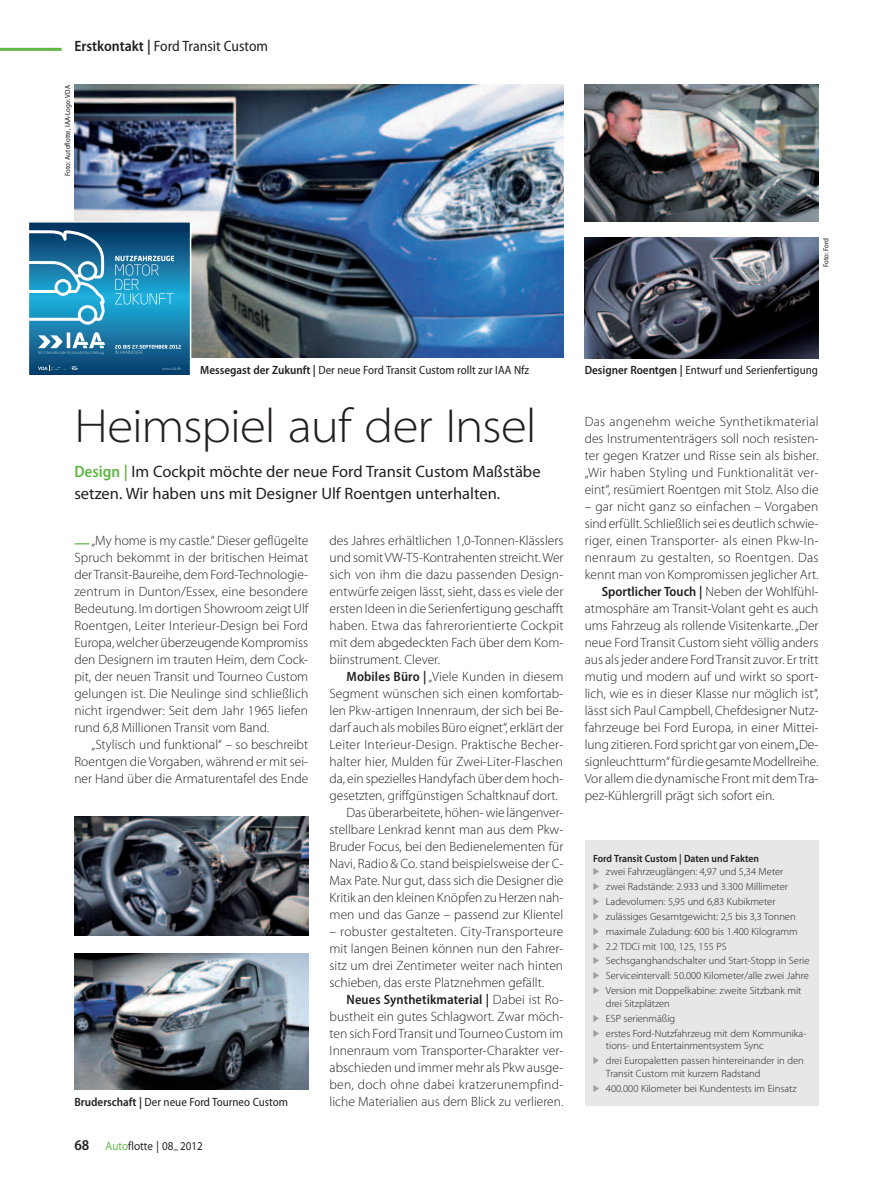
<style>
.page{position:relative;width:893px;height:1187px;background:#fff}
.page>*{position:absolute;margin:0;border:0;box-sizing:border-box;transform-origin:0 0}
.t1{font:300 semi-expanded 48px "Myriad Pro";letter-spacing:-.02em;color:#231f20}
.t2{font:16.5px/22.5px "Myriad Pro";color:#231f20}
.t3{font:semi-condensed 15px "Myriad Pro";color:#231f20}
.t4{font:300 13.5px/17px "Myriad Pro";color:#231f20;text-align:justify}
.t5{font:600 semi-condensed 13.5px "Myriad Pro";color:#231f20}
.t6{font:300 13.5px "Myriad Pro";letter-spacing:.025em;color:#231f20}
.t7{font:semi-condensed 12px "Myriad Pro";color:#231f20}
.t8{font:semi-expanded 12px "Myriad Pro";color:#231f20;scale:.85 1}
.t9{font:300 10.5px/14.9px "Myriad Pro";color:#231f20}
.t10{font:600 semi-condensed 10.5px "Myriad Pro";color:#231f20}
.t11{font:semi-condensed 7.5px "Myriad Pro";color:#231f20}
.s1{font-weight:600}
.s2{font-weight:600;font-stretch:semi-condensed;color:#60b745}
.s3{font-weight:600;font-size:15.75px;color:#60b745}
.s4{font-weight:600;font-stretch:semi-condensed}
.s5{font-weight:600;font-stretch:semi-condensed;font-size:15px}
.s6{color:#60b745}
.s7{font-weight:300;font-stretch:normal}
</style>
<div class="page">
<hr style="left:0;top:48px;width:62px;height:3px;background:#60b745">
<img style="left:74px;top:85px;width:489px;height:272px">
<img style="left:585px;top:85px;width:234px;height:136px">
<img style="left:74px;top:953px;width:234px;height:136px">
<img style="left:585px;top:238px;width:234px;height:120px">
<img style="left:74px;top:816px;width:234px;height:119px">
<svg style="left:31px;top:224px;width:157px;height:149px;background:#126693"></svg>
<svg style="left:162px;top:367px;width:19px;height:3px"></svg>
<svg style="left:38px;top:332px;width:67px;height:23px"></svg>
<svg style="left:115px;top:345px;width:66px;height:9px"></svg>
<svg style="left:115px;top:256px;width:59px;height:48px;background:#3ca0c7"></svg>
<svg style="left:38px;top:365px;width:40px;height:5px"></svg>
<svg style="left:31px;top:230px;width:74px;height:95px;background:#4497bb"></svg>
<div style="left:28px;top:221px;width:163px;height:155px;border:2px solid #fff"></div>
<div style="left:585px;top:840px;width:234px;height:265px;background:#e6e7e9"></div>
<p class="t3" style="left:74px;top:38px;width:195px"><span class="s1">Erstkontakt |</span> Ford Transit Custom</p>
<p class="t11" style="left:64px;top:176px;width:92px;rotate:-90deg">Foto: Autoflotte, IAA-Logo: VDA</p>
<p class="t11" style="left:822px;top:267px;width:30px;rotate:-90deg">Foto: Ford</p>
<p class="t7" style="left:200px;top:364px;width:330px"><span class="s1">Messegast der Zukunft |</span> Der neue Ford Transit Custom rollt zur IAA Nfz</p>
<h1 class="t1" style="left:74px;top:399px;width:464px">Heimspiel auf der Insel</h1>
<p class="t2" style="left:74px;top:459px;width:468px"><span class="s2">Design |</span> Im Cockpit möchte der neue Ford Transit Custom Maßstäbe setzen. Wir haben uns mit Designer Ulf Roentgen unterhalten.</p>
<p class="t4" style="left:74px;top:532px;width:235px"><span class="s3">—</span> „My home is my castle.“ Dieser geflügelte Spruch bekommt in der britischen Heimat der Transit-Baureihe, dem Ford-Technologie&shy;zentrum in Dunton/Essex, eine besondere Bedeutung. Im dortigen Showroom zeigt Ulf Roentgen, Leiter Interieur-Design bei Ford Europa, welcher überzeugende Kompromiss den Designern im trauten Heim, dem Cock&shy;pit, der neuen Transit und Tourneo Custom gelungen ist. Die Neulinge sind schließlich nicht irgendwer: Seit dem Jahr 1965 liefen rund 6,8 Millionen Transit vom Band.</p>
<p class="t4" style="left:74px;top:736px;width:235px;text-indent:17px">„Stylisch und funktional“ – so beschreibt Roentgen die Vorgaben, während er mit sei&shy;ner Hand über die Armaturentafel des Ende</p>
<p class="t4" style="left:330px;top:532px;width:236px">des Jahres erhältlichen 1,0-Tonnen-Klässlers und somit VW-T5-Kontrahenten streicht. Wer sich von ihm die dazu passenden Design&shy;entwürfe zeigen lässt, sieht, dass es viele der ersten Ideen in die Serienfertigung geschafft haben. Etwa das fahrerorientierte Cockpit mit dem abgedeckten Fach über dem Kom&shy;biinstrument. Clever.</p>
<p class="t4" style="left:347px;top:668px;width:218px"><span class="s4">Mobiles Büro |</span> „Viele Kunden in diesem</p>
<p class="t4" style="left:330px;top:685px;width:235px">Segment wünschen sich einen komfortab-</p>
<p class="t4" style="left:330px;top:702px;width:235px">len Pkw-artigen Innenraum, der sich bei Be-</p>
<p class="t4" style="left:330px;top:719px;width:235px">darf auch als mobiles Büro eignet“, erklärt der</p>
<p class="t4" style="left:330px;top:736px;width:235px">Leiter Interieur-Design. Praktische Becher-</p>
<p class="t4" style="left:330px;top:753px;width:235px">halter hier, Mulden für Zwei-Liter-Flaschen</p>
<p class="t4" style="left:330px;top:770px;width:235px">da, ein spezielles Handyfach über dem hoch-</p>
<p class="t4" style="left:330px;top:787px;width:230px">gesetzten, griffgünstigen Schaltknauf dort.</p>
<p class="t4" style="left:347px;top:804px;width:218px">Das überarbeitete, höhen- wie längenver-</p>
<p class="t4" style="left:330px;top:821px;width:235px">stellbare Lenkrad kennt man aus dem Pkw-</p>
<p class="t4" style="left:330px;top:838px;width:235px">Bruder Focus, bei den Bedienelementen für</p>
<p class="t4" style="left:330px;top:855px;width:235px">Navi, Radio &amp; Co. stand beispielsweise der C-</p>
<p class="t4" style="left:330px;top:872px;width:235px">Max Pate. Nur gut, dass sich die Designer die</p>
<p class="t4" style="left:330px;top:889px;width:235px">Kritik an den kleinen Knöpfen zu Herzen nah-</p>
<p class="t4" style="left:330px;top:906px;width:235px">men und das Ganze – passend zur Klientel</p>
<p class="t4" style="left:330px;top:923px;width:235px">– robuster gestalteten. City-Transporteure mit langen Beinen können nun den Fahrer&shy;sitz um drei Zentimeter weiter nach hinten schieben, das erste Platznehmen gefällt.</p>
<p class="t4" style="left:330px;top:991px;width:235px;text-indent:17px"><span class="s4">Neues Synthetikmaterial |</span> Dabei ist Ro&shy;bustheit ein gutes Schlagwort. Zwar möch&shy;ten sich Ford Transit und Tourneo Custom im Innenraum vom Transporter-Charakter ver&shy;abschieden und immer mehr als Pkw ausge&shy;ben, doch ohne dabei kratzerunempfind&shy;liche Materialien aus dem Blick zu verlieren.</p>
<p class="t7" style="left:74px;top:1095px;width:215px"><span class="s1">Bruderschaft |</span> Der neue Ford Tourneo Custom</p>
<p class="t8" style="left:74px;top:1139px;width:152px"><span class="s5">68</span> <span class="s6">Auto</span>flotte | 08– 2012</p>
<p class="t7" style="left:585px;top:364px;width:235px"><span class="s1">Designer Roentgen |</span> Entwurf und Serienfertigung</p>
<p class="t4" style="left:585px;top:413px;width:235px">Das angenehm weiche Synthetikmaterial des Instrumententrägers soll noch resisten&shy;ter gegen Kratzer und Risse sein als bisher. „Wir haben Styling und Funktionalität ver&shy;eint“, resümiert Roentgen mit Stolz. Also die</p>
<p class="t4" style="left:585px;top:498px;width:235px">– gar nicht ganz so einfachen – Vorgaben</p>
<p class="t4" style="left:585px;top:515px;width:235px">sind erfüllt. Schließlich sei es deutlich schwie-</p>
<p class="t4" style="left:585px;top:532px;width:235px">riger, einen Transporter- als einen Pkw-In-</p>
<p class="t6" style="left:585px;top:549px;width:235px">nenraum zu gestalten, so Roentgen. Das</p>
<p class="t4" style="left:585px;top:566px;width:235px">kennt man von Kompromissen jeglicher Art.</p>
<p class="t5" style="left:602px;top:583px;width:218px">Sportlicher Touch | <span class="s7">Neben der Wohlfühl-</span></p>
<p class="t4" style="left:585px;top:600px;width:235px">atmosphäre am Transit-Volant geht es auch</p>
<p class="t4" style="left:585px;top:617px;width:235px">ums Fahrzeug als rollende Visitenkarte. „Der</p>
<p class="t4" style="left:585px;top:634px;width:235px">neue Ford Transit Custom sieht völlig anders</p>
<p class="t4" style="left:585px;top:651px;width:235px">aus als jeder andere Ford Transit zuvor. Er tritt</p>
<p class="t4" style="left:585px;top:668px;width:235px">mutig und modern auf und wirkt so sport-</p>
<p class="t4" style="left:585px;top:685px;width:235px">lich, wie es in dieser Klasse nur möglich ist“,</p>
<p class="t4" style="left:585px;top:702px;width:235px">lässt sich Paul Campbell, Chefdesigner Nutz-</p>
<p class="t4" style="left:585px;top:719px;width:235px">fahrzeuge bei Ford Europa, in einer Mittei-</p>
<p class="t4" style="left:585px;top:736px;width:235px">lung zitieren. Ford spricht gar von einem „De-</p>
<p class="t4" style="left:585px;top:753px;width:235px">signleuchtturm“ für die gesamte Modellreihe.</p>
<p class="t4" style="left:585px;top:770px;width:235px">Vor allem die dynamische Front mit dem Tra-</p>
<p class="t4" style="left:585px;top:787px;width:191px">pez-Kühlergrill prägt sich sofort ein.</p>
<p class="t10" style="left:593px;top:852px;width:167px">Ford Transit Custom | Daten und Fakten</p>
<p class="t9" style="left:606px;top:864px;width:205px">zwei Fahrzeuglängen: 4,97 und 5,34 Meter<br>zwei Radstände: 2.933 und 3.300 Millimeter Ladevolumen: 5,95 und 6,83 Kubikmeter zulässiges Gesamtgewicht: 2,5 bis 3,3 Tonnen maximale Zuladung: 600 bis 1.400 Kilogramm 2.2 TDCi mit 100, 125, 155 PS Sechsganghandschalter und Start-Stopp in Serie Serviceintervall: 50.000 Kilometer/alle zwei Jahre Version mit Doppelkabine: zweite Sitzbank mit</p>
<p class="t9" style="left:606px;top:996px;width:202px">drei Sitzplätzen<br>ESP serienmäßig<br>erstes Ford-Nutzfahrzeug mit dem Kommunika-</p>
<p class="t9" style="left:606px;top:1038px;width:199px">tions- und Entertainmentsystem Sync<br>drei Europaletten passen hintereinander in den</p>
<p class="t9" style="left:606px;top:1066px;width:192px">Transit Custom mit kurzem Radstand<br>400.000 Kilometer bei Kundentests im Einsatz</p>
</div>
